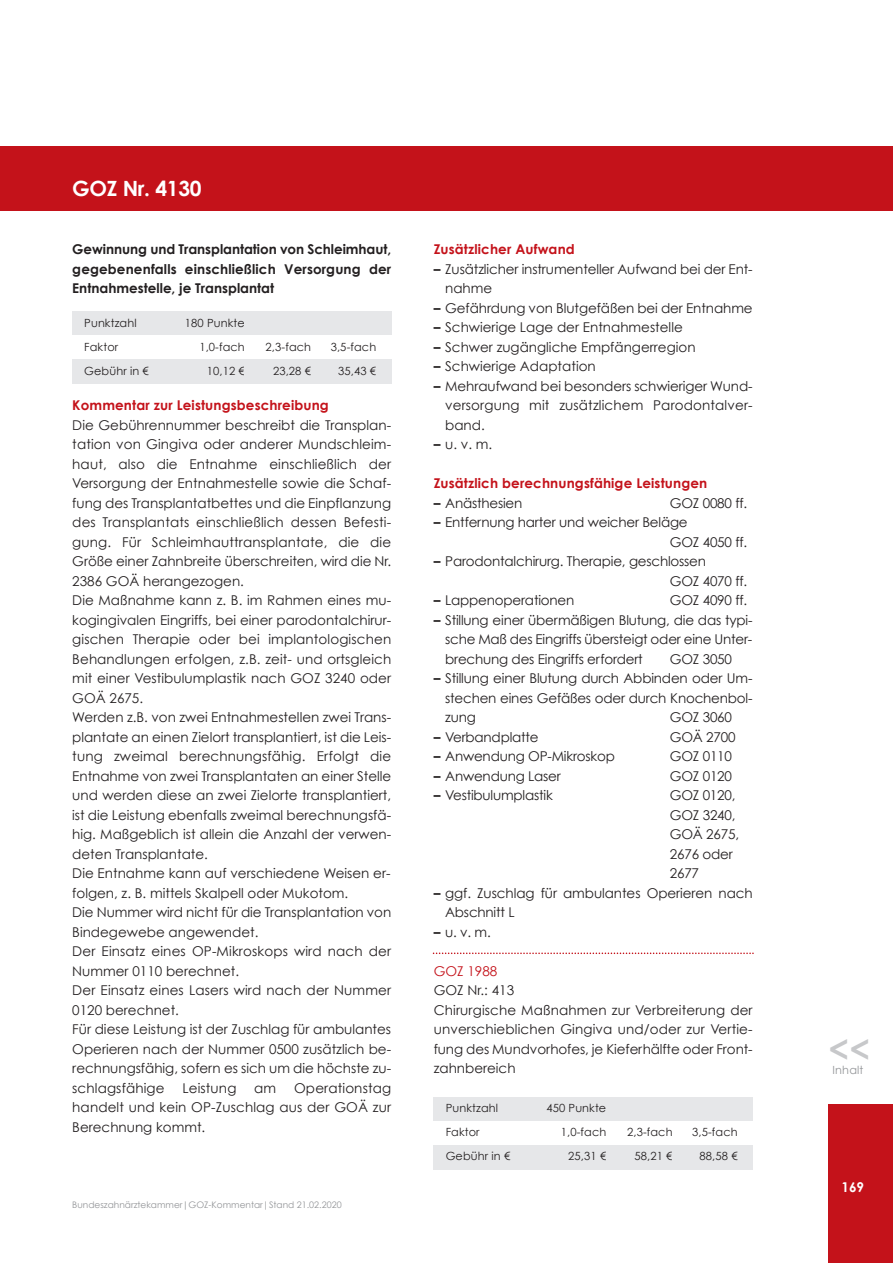
<style>
.page{position:relative;width:893px;height:1263px;background:#fff}
.page>*{position:absolute;margin:0;border:0;box-sizing:border-box;transform-origin:0 0}
.t1{font:700 34.35px "Century Gothic";color:#c7c8ca}
.t2{font:700 21px "Century Gothic";letter-spacing:-.015em;color:#fff}
.t3{font:13.5px/19.5px "Century Gothic";color:#231f20}
.t4{font:700 13.5px/19.5px "Century Gothic";color:#231f20;text-align:justify}
.t5{font:700 13.5px "Century Gothic";letter-spacing:.01em;color:#c4121a}
.t6{font:13.5px "Century Gothic";color:#c4121a}
.t7{font:700 13.5px "Century Gothic";color:#fff}
.t8{font:11.25px "Century Gothic";letter-spacing:.01em;color:#231f20}
.t9{font:11.25px "Century Gothic";letter-spacing:.015em;color:#939598}
.t10{font:9px "Century Gothic";color:#939598}
.s1{font-weight:700}
</style>
<div class="page">
<div style="left:0;top:146px;width:893px;height:65px;background:#c4121a"></div>
<div style="left:828px;top:1105px;width:65px;height:158px;background:#c4121a"></div>
<div style="left:72px;top:312px;width:97px;height:24px;background:#e6e7e9"></div>
<div style="left:169px;top:312px;width:76px;height:24px;background:#e6e7e9"></div>
<div style="left:245px;top:312px;width:66px;height:24px;background:#e6e7e9"></div>
<div style="left:311px;top:312px;width:80px;height:24px;background:#e6e7e9"></div>
<div style="left:72px;top:360px;width:97px;height:24px;background:#e6e7e9"></div>
<div style="left:169px;top:360px;width:76px;height:24px;background:#e6e7e9"></div>
<div style="left:245px;top:360px;width:66px;height:24px;background:#e6e7e9"></div>
<div style="left:311px;top:360px;width:80px;height:24px;background:#e6e7e9"></div>
<div style="left:434px;top:1097px;width:96px;height:24px;background:#e6e7e9"></div>
<div style="left:530px;top:1097px;width:76px;height:24px;background:#e6e7e9"></div>
<div style="left:606px;top:1097px;width:67px;height:24px;background:#e6e7e9"></div>
<div style="left:673px;top:1097px;width:80px;height:24px;background:#e6e7e9"></div>
<div style="left:434px;top:1145px;width:96px;height:24px;background:#e6e7e9"></div>
<div style="left:530px;top:1145px;width:76px;height:24px;background:#e6e7e9"></div>
<div style="left:606px;top:1145px;width:67px;height:24px;background:#e6e7e9"></div>
<div style="left:673px;top:1145px;width:80px;height:24px;background:#e6e7e9"></div>
<svg style="left:433px;top:952px;width:321px;height:2px"></svg>
<h2 class="t2" style="left:72px;top:175px;width:131px">GOZ Nr. 4130</h2>
<p class="t4" style="left:72px;top:239px;width:320px">Gewinnung und Transplantation von Schleimhaut, gegebenenfalls einschließlich Versorgung der Entnahmestelle, je Transplantat</p>
<p class="t8" style="left:84px;top:315px;width:54px">Punktzahl</p>
<p class="t8" style="left:185px;top:315px;width:61px">180 Punkte</p>
<p class="t8" style="left:84px;top:340px;width:35px">Faktor</p>
<p class="t8" style="left:199px;top:340px;width:47px">1,0-fach</p>
<p class="t8" style="left:266px;top:340px;width:47px">2,3-fach</p>
<p class="t8" style="left:331px;top:340px;width:47px">3,5-fach</p>
<p class="t8" style="left:84px;top:364px;width:66px">Gebühr in €</p>
<p class="t8" style="left:207px;top:364px;width:40px">10,12 €</p>
<p class="t8" style="left:273px;top:364px;width:40px">23,28 €</p>
<p class="t8" style="left:338px;top:364px;width:40px">35,43 €</p>
<p class="t5" style="left:72px;top:397px;width:258px">Kommentar zur Leistungsbeschreibung</p>
<p class="t3" style="left:72px;top:415px;width:321px">Die Gebührennummer beschreibt die Transplan&shy;tation von Gingiva oder anderer Mundschleim&shy;haut, also die Entnahme einschließlich der Versorgung der Entnahmestelle sowie die Schaf&shy;fung des Transplantatbettes und die Einpflanzung des Transplantats einschließlich dessen Befesti&shy;gung. Für Schleimhauttransplantate, die die Größe einer Zahnbreite überschreiten, wird die Nr.<br>2386 GOÄ herangezogen.<br>Die Maßnahme kann z. B. im Rahmen eines mu&shy;kogingivalen Eingriffs, bei einer parodontalchirur&shy;gischen Therapie oder bei implantologischen Behandlungen erfolgen, z.B. zeit- und ortsgleich mit einer Vestibulumplastik nach GOZ 3240 oder GOÄ 2675.<br>Werden z.B. von zwei Entnahmestellen zwei Trans&shy;plantate an einen Zielort transplantiert, ist die Leis&shy;tung zweimal berechnungsfähig. Erfolgt die Entnahme von zwei Transplantaten an einer Stelle und werden diese an zwei Zielorte transplantiert, ist die Leistung ebenfalls zweimal berechnungsfä&shy;hig. Maßgeblich ist allein die Anzahl der verwen&shy;deten Transplantate.<br>Die Entnahme kann auf verschiedene Weisen er&shy;folgen, z. B. mittels Skalpell oder Mukotom.<br>Die Nummer wird nicht für die Transplantation von Bindegewebe angewendet.<br>Der Einsatz eines OP-Mikroskops wird nach der Nummer 0110 berechnet.<br>Der Einsatz eines Lasers wird nach der Nummer 0120 berechnet.<br>Für diese Leistung ist der Zuschlag für ambulantes Operieren nach der Nummer 0500 zusätzlich be&shy;rechnungsfähig, sofern es sich um die höchste zu&shy;schlagsfähige</p>
<p class="t3" style="left:72px;top:1078px;width:320px;text-align:justify;text-indent:222px">Operationstag handelt und kein OP-Zuschlag aus der GOÄ zur Berechnung kommt.</p>
<p class="t3" style="left:182px;top:1078px;width:55px">Leistung</p>
<p class="t3" style="left:254px;top:1078px;width:24px">am</p>
<p class="t10" style="left:72px;top:1199px;width:271px">Bundeszahnärztekammer|GOZ-Kommentar|Stand 21.02.2020</p>
<p class="t5" style="left:434px;top:241px;width:143px">Zusätzlicher Aufwand</p>
<p class="t3" style="left:445px;top:259px;width:309px;text-indent:-11px"><span class="s1">–</span> Zusätzlicher instrumenteller Aufwand bei der Ent&shy;nahme</p>
<p class="t3" style="left:434px;top:298px;width:320px"><span class="s1">–</span> Gefährdung von Blutgefäßen bei der Entnahme</p>
<p class="t3" style="left:434px;top:317px;width:251px"><span class="s1">–</span> Schwierige Lage der Entnahmestelle</p>
<p class="t3" style="left:434px;top:337px;width:263px"><span class="s1">–</span> Schwer zugängliche Empfängerregion</p>
<p class="t3" style="left:434px;top:356px;width:164px"><span class="s1">–</span> Schwierige Adaptation</p>
<p class="t3" style="left:445px;top:376px;width:309px;text-align:justify;text-indent:-11px"><span class="s1">–</span> Mehraufwand bei besonders schwieriger Wund&shy;versorgung mit zusätzlichem Parodontalver&shy;band.</p>
<p class="t3" style="left:434px;top:434px;width:60px"><span class="s1">–</span> u. v. m.</p>
<p class="t5" style="left:434px;top:475px;width:275px">Zusätzlich berechnungsfähige Leistungen</p>
<p class="t3" style="left:434px;top:493px;width:90px"><span class="s1">–</span> Anästhesien</p>
<p class="t3" style="left:670px;top:493px;width:79px">GOZ 0080 ff.</p>
<p class="t3" style="left:670px;top:512px;width:79px;text-indent:-236px"><span class="s1">–</span> Entfernung harter und weicher Beläge<br>GOZ 4050 ff.</p>
<p class="t3" style="left:670px;top:551px;width:79px;text-indent:-236px"><span class="s1">–</span> Parodontalchirurg. Therapie, geschlossen<br>GOZ 4070 ff.</p>
<p class="t3" style="left:434px;top:590px;width:142px"><span class="s1">–</span> Lappenoperationen</p>
<p class="t3" style="left:670px;top:590px;width:79px">GOZ 4090 ff.</p>
<p class="t3" style="left:445px;top:610px;width:309px;text-align:justify;text-indent:-11px"><span class="s1">–</span> Stillung einer übermäßigen Blutung, die das typi&shy;sche Maß des Eingriffs übersteigt oder eine Unter&shy;brechung des Eingriffs erfordert</p>
<p class="t3" style="left:670px;top:649px;width:64px">GOZ 3050</p>
<p class="t3" style="left:445px;top:668px;width:309px;text-align:justify;text-indent:-11px"><span class="s1">–</span> Stillung einer Blutung durch Abbinden oder Um&shy;stechen eines Gefäßes oder durch Knochenbol&shy;zung</p>
<p class="t3" style="left:670px;top:707px;width:64px">GOZ 3060</p>
<p class="t3" style="left:434px;top:727px;width:106px"><span class="s1">–</span> Verbandplatte</p>
<p class="t3" style="left:670px;top:727px;width:67px">GOÄ 2700</p>
<p class="t3" style="left:434px;top:746px;width:183px"><span class="s1">–</span> Anwendung OP-Mikroskop</p>
<p class="t3" style="left:670px;top:746px;width:64px">GOZ 0110</p>
<p class="t3" style="left:434px;top:766px;width:129px"><span class="s1">–</span> Anwendung Laser</p>
<p class="t3" style="left:670px;top:766px;width:64px">GOZ 0120</p>
<p class="t3" style="left:434px;top:785px;width:121px"><span class="s1">–</span> Vestibulumplastik</p>
<p class="t3" style="left:670px;top:785px;width:71px">GOZ 0120,<br>GOZ 3240,<br>GOÄ 2675,<br>2676 oder<br>2677</p>
<p class="t3" style="left:445px;top:883px;width:309px;text-indent:-11px"><span class="s1">–</span> ggf. Zuschlag für ambulantes Operieren nach<br>Abschnitt L</p>
<p class="t3" style="left:434px;top:922px;width:59px"><span class="s1">–</span> u. v. m.</p>
<p class="t6" style="left:434px;top:962px;width:65px">GOZ 1988</p>
<p class="t3" style="left:434px;top:980px;width:320px">GOZ Nr.: 413<br>Chirurgische Maßnahmen zur Verbreiterung der unverschieblichen Gingiva und/oder zur Vertie&shy;fung des Mundvorhofes, je Kieferhälfte oder Front&shy;zahnbereich</p>
<p class="t8" style="left:446px;top:1101px;width:54px">Punktzahl</p>
<p class="t8" style="left:546px;top:1101px;width:61px">450 Punkte</p>
<p class="t8" style="left:446px;top:1125px;width:35px">Faktor</p>
<p class="t8" style="left:561px;top:1125px;width:47px">1,0-fach</p>
<p class="t8" style="left:627px;top:1125px;width:47px">2,3-fach</p>
<p class="t8" style="left:692px;top:1125px;width:47px">3,5-fach</p>
<p class="t8" style="left:446px;top:1149px;width:66px">Gebühr in €</p>
<p class="t8" style="left:568px;top:1149px;width:40px">25,31 €</p>
<p class="t8" style="left:634px;top:1149px;width:40px">58,21 €</p>
<p class="t8" style="left:700px;top:1149px;width:40px">88,58 €</p>
<h1 class="t1" style="left:828px;top:1028px;width:43px">&lt;&lt;</h1>
<p class="t9" style="left:832px;top:1063px;width:32px">Inhalt</p>
<p class="t7" style="left:841px;top:1178px;width:24px">169</p>
</div>
